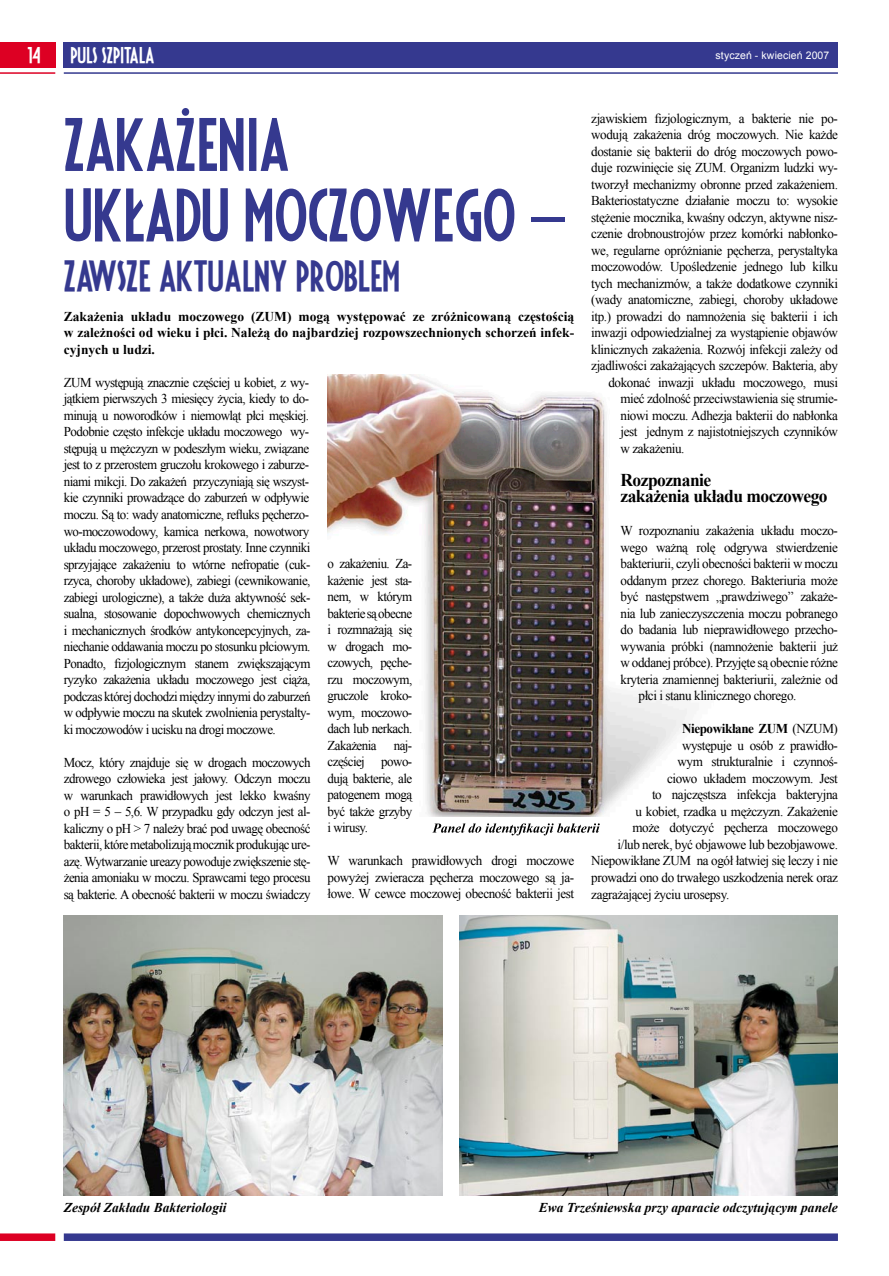
<style>
.page{position:relative;width:889px;height:1276px;background:#fff}
.page>*{position:absolute;margin:0;border:0;box-sizing:border-box;transform-origin:0 0}
.t1{font:60px/70.5px "Fiesta";color:#35398f}
.t2{font:34.5px "Fiesta";color:#35398f}
.t3{font:700 18px/16.5px "Times New Roman";letter-spacing:-.03em;color:#000}
.t4{font:18px "Fiesta";color:#fff}
.t5{font:13.5px/16.5px "Times New Roman";letter-spacing:-.03em;color:#000;text-align:justify}
.t6{font:13.5px/16.5px "Times New Roman";letter-spacing:-.03em;color:#000;text-align:justify;scale:.96 1}
.t7{font:700 13.5px/16.5px "Times New Roman";color:#000;text-align:justify}
.t8{font:italic 700 13.5px "Times New Roman";color:#000}
.t9{font:700 13.5px "Times New Roman";letter-spacing:-.03em;color:#000}
.t10{font:10.5px "Arial";letter-spacing:.01em;color:#fff}
.s1{font-family:"Arial"}
.s2{font-weight:400}
</style>
<div class="page">
<div style="left:64px;top:43px;width:774px;height:25px;background:#35398f"></div>
<div style="left:0;top:43px;width:55px;height:25px;background:#dd0023"></div>
<hr style="left:0;top:72px;width:55px;height:2px;background:#dd0023">
<hr style="left:64px;top:72px;width:774px;height:2px;background:#35398f">
<div style="left:0;top:1233px;width:55px;height:8px;background:#dd0023"></div>
<div style="left:64px;top:1233px;width:774px;height:8px;background:#35398f"></div>
<img style="left:327px;top:374px;width:360px;height:442px">
<img style="left:459px;top:915px;width:379px;height:280px">
<img style="left:64px;top:915px;width:378px;height:280px">
<svg style="left:432px;top:823px;width:168px;height:12px"></svg>
<h3 class="t4" style="left:27px;top:44px;width:15px">14</h3>
<h3 class="t4" style="left:70px;top:44px;width:86px">PULS SZPITALA</h3>
<p class="t10" style="left:715px;top:48px;width:115px">styczeń - kwiecień 2007</p>
<h1 class="t1" style="left:64px;top:108px;width:502px">ZAKAŻENIA<br>UKŁADU MOCZOWEGO <span class="s1">–</span></h1>
<h2 class="t2" style="left:64px;top:255px;width:338px">ZAWSZE AKTUALNY PROBLEM</h2>
<p class="t7" style="left:64px;top:308px;width:512px">Zakażenia układu moczowego (ZUM) mogą występować ze zróżnicowaną częstością w zależności od wieku i płci. Należą do najbardziej rozpowszechnionych schorzeń infek&shy;cyjnych u ludzi.</p>
<p class="t6" style="left:64px;top:374px;width:258px">ZUM występują znacznie częściej u kobiet, z wy&shy;jątkiem pierwszych 3 miesięcy życia, kiedy to do&shy;minują u noworodków i niemowląt płci męskiej.<br>Podobnie często infekcje układu moczowego wy&shy;stępują u mężczyzn w podeszłym wieku, związane jest to z przerostem gruczołu krokowego i zaburze&shy;niami mikcji. Do zakażeń przyczyniają się wszyst&shy;kie czynniki prowadzące do zaburzeń w odpływie moczu. Są to: wady anatomiczne, refluks pęcherzo&shy;wo-moczowodowy, kamica nerkowa, nowotwory układu moczowego, przerost prostaty. Inne czynniki sprzyjające zakażeniu to wtórne nefropatie (cuk&shy;rzyca, choroby układowe), zabiegi (cewnikowanie, zabiegi urologiczne), a także duża aktywność sek&shy;sualna, stosowanie dopochwowych chemicznych i mechanicznych środków antykoncepcyjnych, za&shy;niechanie oddawania moczu po stosunku płciowym.<br>Ponadto, fizjologicznym stanem zwiększającym ryzyko zakażenia układu moczowego jest ciąża, podczas której dochodzi między innymi do zaburzeń w odpływie moczu na skutek zwolnienia perystalty&shy;ki moczowodów i ucisku na drogi moczowe.</p>
<p class="t6" style="left:64px;top:753px;width:258px">Mocz, który znajduje się w drogach moczowych zdrowego człowieka jest jałowy. Odczyn moczu w warunkach prawidłowych jest lekko kwaśny o pH = 5 – 5,6. W przypadku gdy odczyn jest al&shy;kaliczny o pH &gt; 7 należy brać pod uwagę obecność bakterii, które metabolizują mocznik produkując ure&shy;azę. Wytwarzanie ureazy powoduje zwiększenie stę&shy;żenia amoniaku w moczu. Sprawcami tego procesu są bakterie. A obecność bakterii w moczu świadczy</p>
<p class="t6" style="left:327px;top:555px;width:90px">o zakażeniu. Za&shy;każenie jest sta&shy;nem, w którym bakterie są obecne i rozmnażają się w drogach mo&shy;czowych, pęche&shy;rzu moczowym, gruczole kroko&shy;wym, moczowo&shy;dach lub nerkach.<br>Zakażenia</p>
<p class="t6" style="left:327px;top:737px;width:90px;text-indent:66px">naj&shy;częściej powo&shy;dują bakterie, ale patogenem mogą być także grzyby i wirusy.</p>
<p class="t5" style="left:327px;top:852px;width:248px">W warunkach prawidłowych drogi moczowe powyżej zwieracza pęcherza moczowego są ja&shy;łowe. W cewce moczowej obecność bakterii jest</p>
<p class="t5" style="left:591px;top:110px;width:248px">zjawiskiem fizjologicznym, a bakterie nie po-</p>
<p class="t5" style="left:591px;top:126px;width:248px">wodują zakażenia dróg moczowych. Nie każde</p>
<p class="t5" style="left:591px;top:143px;width:248px">dostanie się bakterii do dróg moczowych powo-</p>
<p class="t5" style="left:591px;top:159px;width:248px">duje rozwinięcie się ZUM. Organizm ludzki wy-</p>
<p class="t5" style="left:591px;top:176px;width:248px">tworzył mechanizmy obronne przed zakażeniem.</p>
<p class="t5" style="left:591px;top:192px;width:248px">Bakteriostatyczne działanie moczu to: wysokie</p>
<p class="t5" style="left:591px;top:209px;width:248px">stężenie mocznika, kwaśny odczyn, aktywne nisz-</p>
<p class="t5" style="left:591px;top:225px;width:248px">czenie drobnoustrojów przez komórki nabłonko-</p>
<p class="t5" style="left:591px;top:242px;width:248px">we, regularne opróżnianie pęcherza, perystaltyka</p>
<p class="t5" style="left:591px;top:258px;width:248px">moczowodów. Upośledzenie jednego lub kilku</p>
<p class="t5" style="left:591px;top:275px;width:248px">tych mechanizmów, a także dodatkowe czynniki</p>
<p class="t5" style="left:591px;top:291px;width:248px">(wady anatomiczne, zabiegi, choroby układowe</p>
<p class="t5" style="left:591px;top:308px;width:248px">itp.) prowadzi do namnożenia się bakterii i ich</p>
<p class="t5" style="left:591px;top:324px;width:248px">inwazji odpowiedzialnej za wystąpienie objawów</p>
<p class="t5" style="left:591px;top:341px;width:248px">klinicznych zakażenia. Rozwój infekcji zależy od</p>
<p class="t5" style="left:591px;top:357px;width:248px">zjadliwości zakażających szczepów. Bakteria, aby</p>
<p class="t5" style="left:608px;top:374px;width:231px">dokonać inwazji układu moczowego, musi</p>
<p class="t5" style="left:620px;top:390px;width:219px">mieć zdolność przeciwstawienia się strumie-</p>
<p class="t5" style="left:620px;top:407px;width:219px">niowi moczu. Adhezja bakterii do nabłonka</p>
<p class="t5" style="left:620px;top:423px;width:219px">jest jednym z najistotniejszych czynników</p>
<p class="t5" style="left:620px;top:440px;width:66px">w zakażeniu.</p>
<h3 class="t3" style="left:620px;top:471px;width:209px">Rozpoznanie<br>zakażenia układu moczowego</h3>
<p class="t5" style="left:620px;top:522px;width:219px">W rozpoznaniu zakażenia układu moczo-</p>
<p class="t5" style="left:620px;top:539px;width:219px">wego ważną rolę odgrywa stwierdzenie</p>
<p class="t5" style="left:620px;top:555px;width:219px">bakteriurii, czyli obecności bakterii w moczu</p>
<p class="t5" style="left:620px;top:572px;width:219px">oddanym przez chorego. Bakteriuria może</p>
<p class="t5" style="left:620px;top:588px;width:219px">być następstwem „prawdziwego” zakaże-</p>
<p class="t5" style="left:620px;top:605px;width:219px">nia lub zanieczyszczenia moczu pobranego</p>
<p class="t5" style="left:620px;top:621px;width:219px">do badania lub nieprawidłowego przecho-</p>
<p class="t5" style="left:620px;top:638px;width:219px">wywania próbki (namnożenie bakterii już</p>
<p class="t5" style="left:620px;top:654px;width:219px">w oddanej próbce). Przyjęte są obecnie różne</p>
<p class="t5" style="left:620px;top:671px;width:219px">kryteria znamiennej bakteriurii, zależnie od</p>
<p class="t5" style="left:638px;top:687px;width:160px">płci i stanu klinicznego chorego.</p>
<p class="t9" style="left:682px;top:719px;width:157px">Niepowikłane ZUM <span class="s2">(NZUM)</span></p>
<p class="t5" style="left:682px;top:737px;width:157px">występuje u osób z prawidło-</p>
<p class="t5" style="left:677px;top:753px;width:162px">wym strukturalnie i czynnoś-</p>
<p class="t5" style="left:667px;top:770px;width:172px">ciowo układem moczowym. Jest</p>
<p class="t5" style="left:652px;top:786px;width:187px">to najczęstsza infekcja bakteryjna</p>
<p class="t5" style="left:635px;top:803px;width:204px">u kobiet, rzadka u mężczyzn. Zakażenie</p>
<p class="t5" style="left:632px;top:819px;width:207px">może dotyczyć pęcherza moczowego</p>
<p class="t5" style="left:617px;top:836px;width:222px">i/lub nerek, być objawowe lub bezobjawowe.</p>
<p class="t5" style="left:591px;top:852px;width:248px">Niepowikłane ZUM na ogół łatwiej się leczy i nie</p>
<p class="t5" style="left:591px;top:869px;width:248px">prowadzi ono do trwałego uszkodzenia nerek oraz</p>
<p class="t5" style="left:591px;top:885px;width:139px">zagrażającej życiu urosepsy.</p>
<p class="t8" style="left:64px;top:1197px;width:164px">Zespół Zakładu Bakteriologii</p>
<p class="t8" style="left:539px;top:1197px;width:301px">Ewa Trześniewska przy aparacie odczytującym panele</p>
</div>
